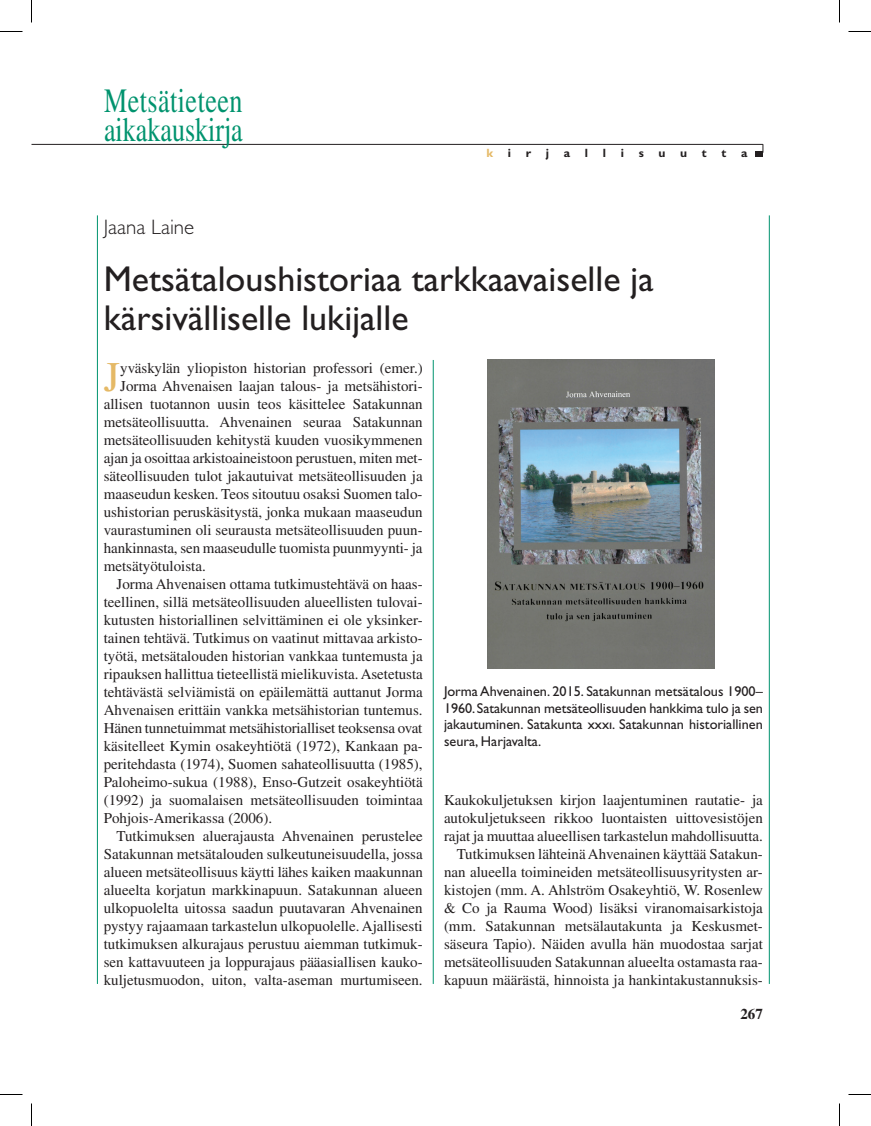
<style>
.page{position:relative;width:871px;height:1126px;background:#fff}
.page>*{position:absolute;margin:0;border:0;box-sizing:border-box;transform-origin:0 0}
.t1{font:42.15px "Times LT Std";color:#e5b966}
.t2{font:36px/39px "Gill Sans Std";color:#231f20}
.t3{font:34.05px/29.4px "Times";color:#00936e;scale:.77 1}
.t4{font:300 21px "Gill Sans Std";color:#231f20}
.t5{font:15px/18px "Times LT Std";color:#231f20;text-align:right}
.t6{font:700 15px "Times LT Std";color:#231f20}
.t7{font:14.25px/16.5px "Gill Sans Std";color:#231f20;text-align:justify}
.t8{font:700 12px "Gill Sans Std";color:#231f20}
.s1{color:#e5b966}
</style>
<div class="page">
<hr style="left:32px;top:144px;width:731px;height:1px;background:#231f20">
<div style="left:755px;top:151px;width:8px;height:5px;background:#231f20"></div>
<hr style="left:433px;top:360px;width:1px;height:624px;background:#00936e">
<hr style="left:769px;top:215px;width:1px;height:769px;background:#00936e">
<hr style="left:97px;top:215px;width:1px;height:769px;background:#00936e">
<img style="left:488px;top:360px;width:227px;height:309px">
<svg style="left:0;top:31px;width:22px;height:1px"></svg>
<svg style="left:848px;top:31px;width:23px;height:1px"></svg>
<svg style="left:0;top:1094px;width:22px;height:1px"></svg>
<svg style="left:848px;top:1094px;width:23px;height:1px"></svg>
<svg style="left:31px;top:0;width:1px;height:22px"></svg>
<svg style="left:31px;top:1103px;width:1px;height:23px"></svg>
<svg style="left:839px;top:0;width:1px;height:22px"></svg>
<svg style="left:839px;top:1103px;width:1px;height:23px"></svg>
<h3 class="t3" style="left:104px;top:86px;width:182px">Metsätieteen aikakauskirja</h3>
<p class="t8" style="left:487px;top:146px;width:262px"><span class="s1">k</span> i r j a l l i s u u t t a</p>
<h3 class="t4" style="left:104px;top:215px;width:92px">Jaana Laine</h3>
<h2 class="t2" style="left:104px;top:260px;width:552px">Metsätaloushistoriaa tarkkaavaiselle ja kärsivälliselle lukijalle</h2>
<h1 class="t1" style="left:104px;top:353px;width:18px">J</h1>
<p class="t5" style="left:120px;top:359px;width:304px">yväskylän yliopiston historian professori (emer.)</p>
<p class="t5" style="left:120px;top:377px;width:304px">Jorma Ahvenaisen laajan talous- ja metsähistori-</p>
<p class="t5" style="left:104px;top:395px;width:320px">allisen tuotannon uusin teos käsittelee Satakunnan</p>
<p class="t5" style="left:104px;top:413px;width:320px">metsäteollisuutta. Ahvenainen seuraa Satakunnan</p>
<p class="t5" style="left:104px;top:431px;width:320px">metsäteollisuuden kehitystä kuuden vuosikymmenen</p>
<p class="t5" style="left:104px;top:449px;width:320px">ajan ja osoittaa arkistoaineistoon perustuen, miten met-</p>
<p class="t5" style="left:104px;top:467px;width:320px">säteollisuuden tulot jakautuivat metsäteollisuuden ja</p>
<p class="t5" style="left:104px;top:485px;width:320px">maaseudun kesken. Teos sitoutuu osaksi Suomen talo-</p>
<p class="t5" style="left:104px;top:503px;width:320px">ushistorian peruskäsitystä, jonka mukaan maaseudun</p>
<p class="t5" style="left:104px;top:521px;width:320px">vaurastuminen oli seurausta metsäteollisuuden puun-</p>
<p class="t5" style="left:104px;top:539px;width:320px">hankinnasta, sen maaseudulle tuomista puunmyynti- ja</p>
<p class="t5" style="left:104px;top:557px;width:104px">metsätyötuloista.</p>
<p class="t5" style="left:117px;top:575px;width:308px">Jorma Ahvenaisen ottama tutkimustehtävä on haas-</p>
<p class="t5" style="left:104px;top:593px;width:320px">teellinen, sillä metsäteollisuuden alueellisten tulovai-</p>
<p class="t5" style="left:104px;top:611px;width:320px">kutusten historiallinen selvittäminen ei ole yksinker-</p>
<p class="t5" style="left:104px;top:629px;width:320px">tainen tehtävä. Tutkimus on vaatinut mittavaa arkisto-</p>
<p class="t5" style="left:104px;top:647px;width:320px">työtä, metsätalouden historian vankkaa tuntemusta ja</p>
<p class="t5" style="left:104px;top:665px;width:321px">ripauksen hallittua tieteellistä mielikuvista. Asetetusta</p>
<p class="t5" style="left:104px;top:683px;width:320px">tehtävästä selviämistä on epäilemättä auttanut Jorma</p>
<p class="t5" style="left:104px;top:701px;width:320px">Ahvenaisen erittäin vankka metsähistorian tuntemus.</p>
<p class="t5" style="left:104px;top:719px;width:320px">Hänen tunnetuimmat metsähistorialliset teoksensa ovat</p>
<p class="t5" style="left:104px;top:737px;width:320px">käsitelleet Kymin osakeyhtiötä (1972), Kankaan pa-</p>
<p class="t5" style="left:104px;top:755px;width:320px">peritehdasta (1974), Suomen sahateollisuutta (1985),</p>
<p class="t5" style="left:104px;top:773px;width:320px">Paloheimo-sukua (1988), Enso-Gutzeit osakeyhtiötä</p>
<p class="t5" style="left:104px;top:791px;width:320px">(1992) ja suomalaisen metsäteollisuuden toimintaa</p>
<p class="t5" style="left:104px;top:809px;width:170px">Pohjois-Amerikassa (2006).</p>
<p class="t5" style="left:117px;top:827px;width:308px">Tutkimuksen aluerajausta Ahvenainen perustelee</p>
<p class="t5" style="left:104px;top:845px;width:320px">Satakunnan metsätalouden sulkeutuneisuudella, jossa</p>
<p class="t5" style="left:104px;top:863px;width:321px">alueen metsäteollisuus käytti lähes kaiken maakunnan</p>
<p class="t5" style="left:104px;top:881px;width:320px">alueelta korjatun markkinapuun. Satakunnan alueen</p>
<p class="t5" style="left:104px;top:899px;width:320px">ulkopuolelta uitossa saadun puutavaran Ahvenainen</p>
<p class="t5" style="left:104px;top:917px;width:320px">pystyy rajaamaan tarkastelun ulkopuolelle. Ajallisesti</p>
<p class="t5" style="left:104px;top:935px;width:320px">tutkimuksen alkurajaus perustuu aiemman tutkimuk-</p>
<p class="t5" style="left:104px;top:953px;width:320px">sen kattavuuteen ja loppurajaus pääasiallisen kauko-</p>
<p class="t5" style="left:104px;top:971px;width:320px">kuljetusmuodon, uiton, valta-aseman murtumiseen.</p>
<p class="t7" style="left:444px;top:683px;width:320px">Jorma Ahvenainen. 2015. Satakunnan metsätalous 1900– 1960. Satakunnan metsäteollisuuden hankkima tulo ja sen jakautuminen. Satakunta xxxı. Satakunnan historiallinen seura, Harjavalta.</p>
<p class="t5" style="left:444px;top:791px;width:320px">Kaukokuljetuksen kirjon laajentuminen rautatie- ja autokuljetukseen rikkoo luontaisten uittovesistöjen rajat ja muuttaa alueellisen tarkastelun mahdollisuutta.<br>Tutkimuksen lähteinä Ahvenainen käyttää Satakun&shy;nan alueella toimineiden metsäteollisuusyritysten ar&shy;kistojen (mm. A. Ahlström Osakeyhtiö, W. Rosenlew &amp; Co ja Rauma Wood) lisäksi viranomaisarkistoja (mm. Satakunnan metsälautakunta ja Keskusmet&shy;säseura Tapio). Näiden avulla hän muodostaa sarjat metsäteollisuuden Satakunnan alueelta ostamasta raa&shy;kapuun määrästä, hinnoista ja hankintakustannuksis-</p>
<p class="t6" style="left:740px;top:1005px;width:24px">267</p>
</div>
